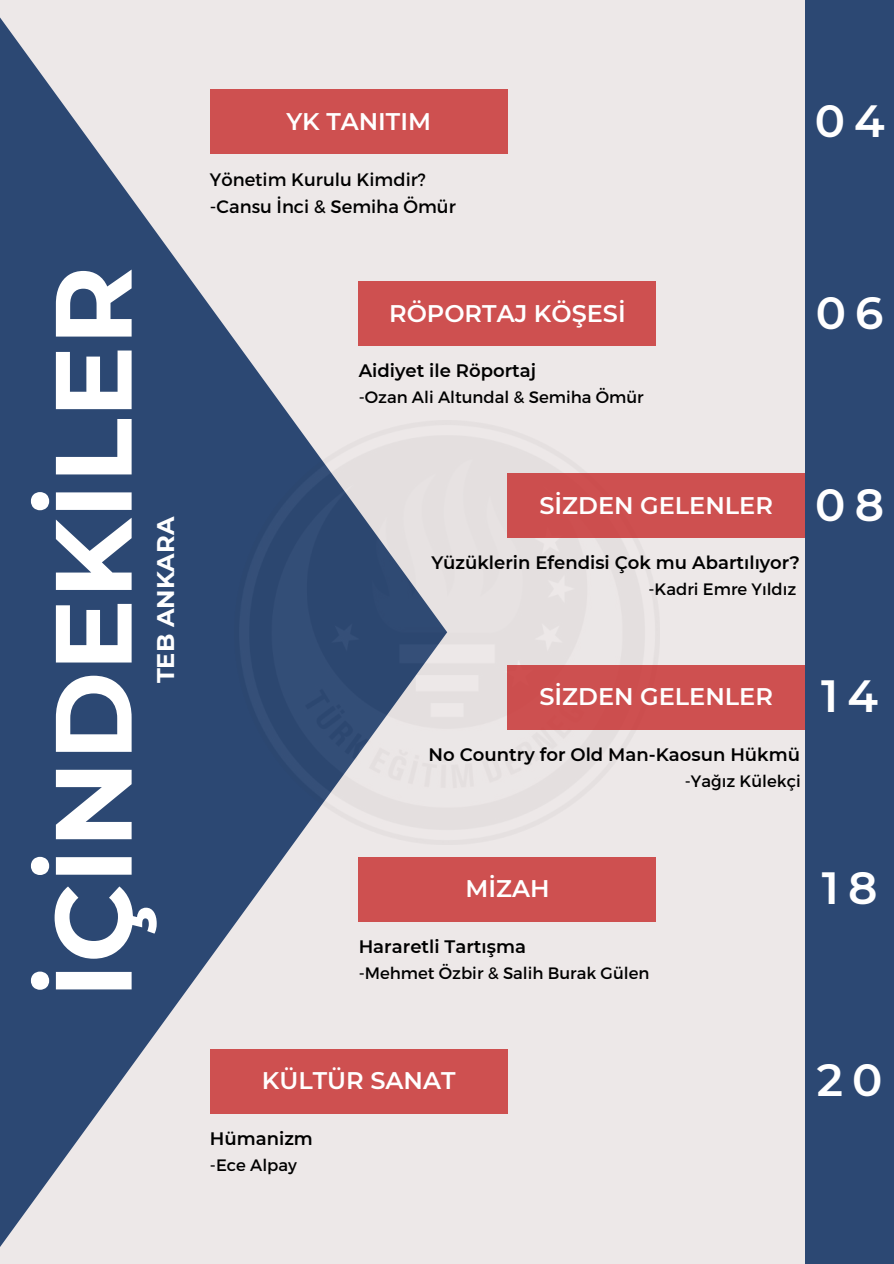
<style>
.page{position:relative;width:894px;height:1264px;background:#fff}
.page>*{position:absolute;margin:0;border:0;box-sizing:border-box;transform-origin:0 0}
.t1{font:700 108.15px "Montserrat";color:#fff}
.t2{font:600 45px "Montserrat";letter-spacing:.2em;color:#fff}
.t3{font:600 24px "Montserrat";color:#fff}
.t4{font:700 24px "Montserrat";color:#fff}
.t5{font:600 18px "Montserrat";color:#000}
.t6{font:18px/27px "Montserrat";color:#000}
.t7{font:16.5px "Montserrat";color:#000}
</style>
<div class="page">
<div style="left:0;top:0;width:893px;height:1263px;background:#ede8e8"></div>
<div style="left:804px;top:0;width:89px;height:1263px;background:#2c4873"></div>
<svg style="left:0;top:17px;width:447px;height:1230px;fill:#2c4873"></svg>
<img style="left:235px;top:420px;width:424px;height:424px">
<div style="left:507px;top:473px;width:297px;height:64px;background:#ce5050"></div>
<div style="left:507px;top:665px;width:297px;height:64px;background:#ce5050"></div>
<div style="left:358px;top:281px;width:298px;height:64px;background:#ce5050"></div>
<div style="left:358px;top:857px;width:298px;height:64px;background:#ce5050"></div>
<div style="left:210px;top:89px;width:297px;height:65px;background:#ce5050"></div>
<div style="left:210px;top:1048px;width:297px;height:65px;background:#ce5050"></div>
<h1 class="t1" style="left:27px;top:998px;width:733px;rotate:-90deg">İÇİNDEKİLER</h1>
<h3 class="t4" style="left:151px;top:683px;width:168px;rotate:-90deg">TEB ANKARA</h3>
<h3 class="t3" style="left:286px;top:106px;width:146px">YK TANITIM</h3>
<p class="t6" style="left:210px;top:165px;width:247px">Yönetim Kurulu Kimdir? -Cansu İnci &amp; Semiha Ömür</p>
<h3 class="t3" style="left:389px;top:298px;width:238px">RÖPORTAJ KÖŞESİ</h3>
<p class="t5" style="left:358px;top:359px;width:179px">Aidiyet ile Röportaj</p>
<p class="t7" style="left:358px;top:386px;width:286px">-Ozan Ali Altundal &amp; Semiha Ömür</p>
<h2 class="t2" style="left:814px;top:93px;width:71px">04</h2>
<h2 class="t2" style="left:815px;top:285px;width:69px">06</h2>
<h3 class="t3" style="left:539px;top:490px;width:235px">SİZDEN GELENLER</h3>
<p class="t5" style="left:431px;top:551px;width:370px">Yüzüklerin Efendisi Çok mu Abartılıyor?</p>
<p class="t7" style="left:648px;top:578px;width:149px">-Kadri Emre Yıldız</p>
<h2 class="t2" style="left:815px;top:477px;width:70px">08</h2>
<h3 class="t3" style="left:539px;top:682px;width:235px">SİZDEN GELENLER</h3>
<p class="t5" style="left:428px;top:743px;width:373px">No Country for Old Man-Kaosun Hükmü</p>
<p class="t7" style="left:684px;top:770px;width:117px">-Yağız Külekçi</p>
<h2 class="t2" style="left:821px;top:669px;width:58px">14</h2>
<h3 class="t3" style="left:465px;top:874px;width:85px">MİZAH</h3>
<p class="t5" style="left:358px;top:935px;width:169px">Hararetli Tartışma</p>
<p class="t7" style="left:358px;top:962px;width:292px">-Mehmet Özbir &amp; Salih Burak Gülen</p>
<h2 class="t2" style="left:821px;top:860px;width:57px">18</h2>
<h3 class="t3" style="left:262px;top:1065px;width:195px">KÜLTÜR SANAT</h3>
<p class="t5" style="left:210px;top:1127px;width:104px">Hümanizm</p>
<p class="t7" style="left:210px;top:1154px;width:88px">-Ece Alpay</p>
<h2 class="t2" style="left:816px;top:1052px;width:67px">20</h2>
</div>
